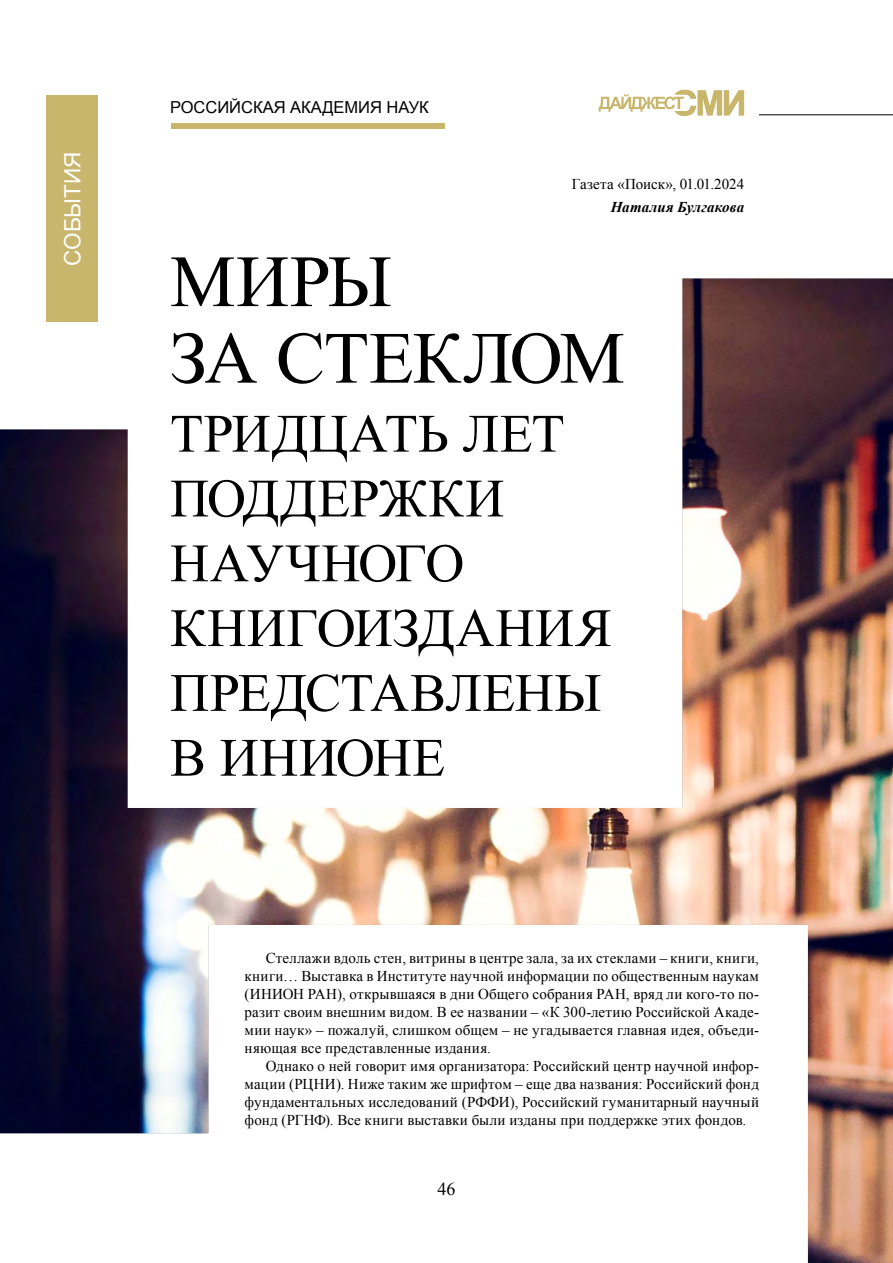
<style>
.page{position:relative;width:893px;height:1263px;background:#fff}
.page>*{position:absolute;margin:0;border:0;box-sizing:border-box;transform-origin:0 0}
.t1{font:73.5px/76.5px "Times New Roman";letter-spacing:-.015em;color:#000}
.t2{font:54px/64.8px "Times New Roman";letter-spacing:.005em;color:#000}
.t3{font:22.5px "Arial";color:#fff}
.t4{font:18px "Times New Roman";color:#000}
.t5{font:16.5px "Arial";color:#000}
.t6{font:15px/18px "Times New Roman";letter-spacing:.01em;color:#000;text-align:justify}
.t7{font:italic 700 15px "Times New Roman";letter-spacing:.005em;color:#000}
</style>
<div class="page">
<img style="left:0;top:279px;width:893px;height:984px">
<hr style="left:759px;top:114px;width:134px;height:1px;background:#000">
<div style="left:171px;top:123px;width:274px;height:6px;background:#c9b66d"></div>
<svg style="left:599px;top:90px;width:145px;height:26px"></svg>
<div style="left:47px;top:95px;width:51px;height:227px;background:#c9b66d"></div>
<h3 class="t3" style="left:58px;top:266px;width:116px;rotate:-90deg">СОБЫТИЯ</h3>
<p class="t5" style="left:170px;top:96px;width:260px">РОССИЙСКАЯ АКАДЕМИЯ НАУК</p>
<p class="t6" style="left:572px;top:175px;width:174px">Газета «Поиск», 01.01.2024</p>
<p class="t7" style="left:611px;top:196px;width:135px">Наталия Булгакова</p>
<h1 class="t1" style="left:170px;top:242px;width:456px">МИРЫ<br>ЗА СТЕКЛОМ</h1>
<h2 class="t2" style="left:170px;top:400px;width:443px">ТРИДЦАТЬ ЛЕТ<br>ПОДДЕРЖКИ<br>НАУЧНОГО<br>КНИГОИЗДАНИЯ<br>ПРЕДСТАВЛЕНЫ<br>В ИНИОНЕ</h2>
<p class="t6" style="left:244px;top:949px;width:516px;text-indent:21px">Стеллажи вдоль стен, витрины в центре зала, за их стеклами ‒ книги, книги, книги… Выставка в Институте научной информации по общественным наукам (ИНИОН РАН), открывшаяся в дни Общего собрания РАН, вряд ли кого-то по&shy;разит своим внешним видом. В ее названии ‒ «К 300-летию Российской Акаде&shy;мии наук» ‒ пожалуй, слишком общем ‒ не угадывается главная идея, объеди&shy;няющая все представленные издания.</p>
<p class="t6" style="left:244px;top:1057px;width:516px;text-indent:21px">Однако о ней говорит имя организатора: Российский центр научной инфор&shy;мации (РЦНИ). Ниже таким же шрифтом ‒ еще два названия: Российский фонд фундаментальных исследований (РФФИ), Российский гуманитарный научный фонд (РГНФ). Все книги выставки были изданы при поддержке этих фондов.</p>
<p class="t4" style="left:437px;top:1176px;width:19px">46</p>
</div>
